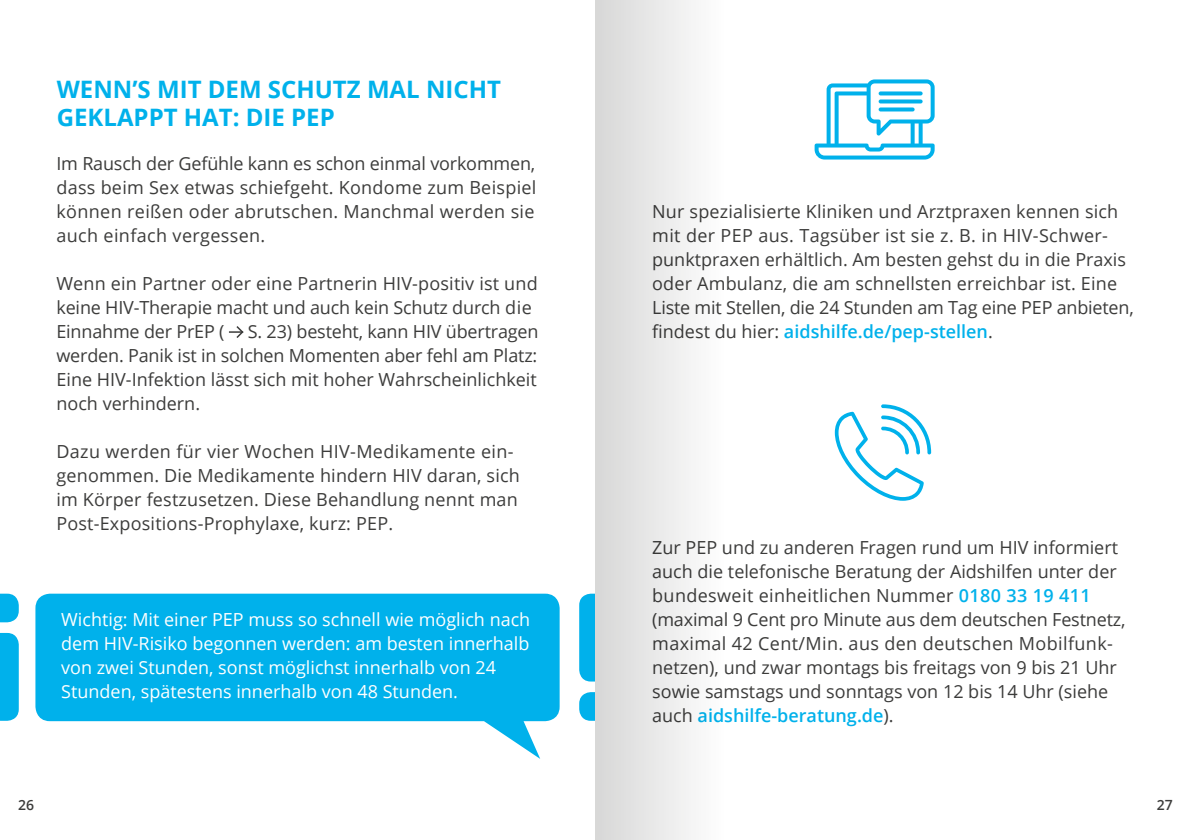
<style>
.page{position:relative;width:1191px;height:840px;background:#fff}
.page>*{position:absolute;margin:0;border:0;box-sizing:border-box;transform-origin:0 0}
.t1{font:700 24px/28px "Open Sans";color:#00b1eb}
.t2{font:18px/24px "Open Sans";letter-spacing:.01em;color:#3c3c3b}
.t3{font:18px/24px "Open Sans";color:#fff}
.t4{font:18px/24px "Open Sans";letter-spacing:-.01em;color:#3c3c3b}
.t5{font:600 14px "Open Sans";color:#3c3c3b}
.s1{font-weight:600;color:#00b1eb}
</style>
<div class="page">
<div style="left:579px;top:593px;width:30px;height:88px;background:#00b1eb;border-radius:12px"></div>
<div style="left:579px;top:691px;width:30px;height:29px;background:#00b1eb;border-radius:12px"></div>
<svg style="left:229px;top:326px;width:15px;height:12px"></svg>
<svg style="left:35px;top:593px;width:524px;height:165px;fill:#00b1eb"></svg>
<svg style="left:0;top:632px;width:19px;height:88px;background:#0cb4eb"></svg>
<svg style="left:0;top:593px;width:19px;height:29px"></svg>
<svg style="left:835px;top:404px;width:96px;height:96px"></svg>
<svg style="left:814px;top:79px;width:120px;height:80px"></svg>
<div style="left:595px;top:0;width:187px;height:839px;background:linear-gradient(to right,#dadada,#fff)"></div>
<h1 class="t1" style="left:57px;top:74px;width:446px">WENN’S MIT DEM SCHUTZ MAL NICHT<br>GEKLAPPT HAT: DIE PEP</h1>
<p class="t2" style="left:56px;top:151px;width:481px;text-align:justify">Im Rausch der Gefühle kann es schon einmal vorkommen, dass beim Sex etwas schiefgeht. Kondome zum Beispiel können reißen oder abrutschen. Manchmal werden sie auch einfach vergessen.</p>
<p class="t4" style="left:56px;top:271px;width:483px">Wenn ein Partner oder eine Partnerin HIV-positiv ist und keine HIV-Therapie macht und auch kein Schutz durch die<br>Einnahme der PrEP (</p>
<p class="t2" style="left:56px;top:319px;width:483px;text-align:justify;text-indent:191px">S. 23) besteht, kann HIV übertragen werden. Panik ist in solchen Momenten aber fehl am Platz:<br>Eine HIV-Infektion lässt sich mit hoher Wahrscheinlichkeit noch verhindern.</p>
<p class="t2" style="left:56px;top:439px;width:465px">Dazu werden für vier Wochen HIV-Medikamente ein&shy;genommen. Die Medikamente hindern HIV daran, sich im Körper festzusetzen. Diese Behandlung nennt man Post-Expositions-Prophylaxe, kurz: PEP.</p>
<p class="t3" style="left:61px;top:607px;width:470px">Wichtig: Mit einer PEP muss so schnell wie möglich nach dem HIV-Risiko begonnen werden: am besten innerhalb von zwei Stunden, sonst möglichst innerhalb von 24<br>Stunden, spätestens innerhalb von 48 Stunden.</p>
<p class="t2" style="left:652px;top:199px;width:483px">Nur spezialisierte Kliniken und Arztpraxen kennen sich mit der PEP aus. Tagsüber ist sie z. B. in HIV-Schwer&shy;punktpraxen erhältlich. Am besten gehst du in die Praxis oder Ambulanz, die am schnellsten erreichbar ist. Eine Liste mit Stellen, die 24 Stunden am Tag eine PEP anbieten, findest du hier: <span class="s1">aidshilfe.de/pep-stellen</span>.</p>
<p class="t2" style="left:652px;top:535px;width:475px">Zur PEP und zu anderen Fragen rund um HIV informiert auch die telefonische Beratung der Aidshilfen unter der bundesweit einheitlichen Nummer <span class="s1">0180 33 19 411 </span>(maximal 9 Cent pro Minute aus dem deutschen Festnetz, maximal 42 Cent/Min. aus den deutschen Mobilfunk&shy;netzen), und zwar montags bis freitags von 9 bis 21 Uhr sowie samstags und sonntags von 12 bis 14 Uhr (siehe auch <span class="s1">aidshilfe-beratung.de</span>).</p>
<p class="t5" style="left:18px;top:795px;width:17px">26</p>
<p class="t5" style="left:1157px;top:795px;width:17px">27</p>
</div>
